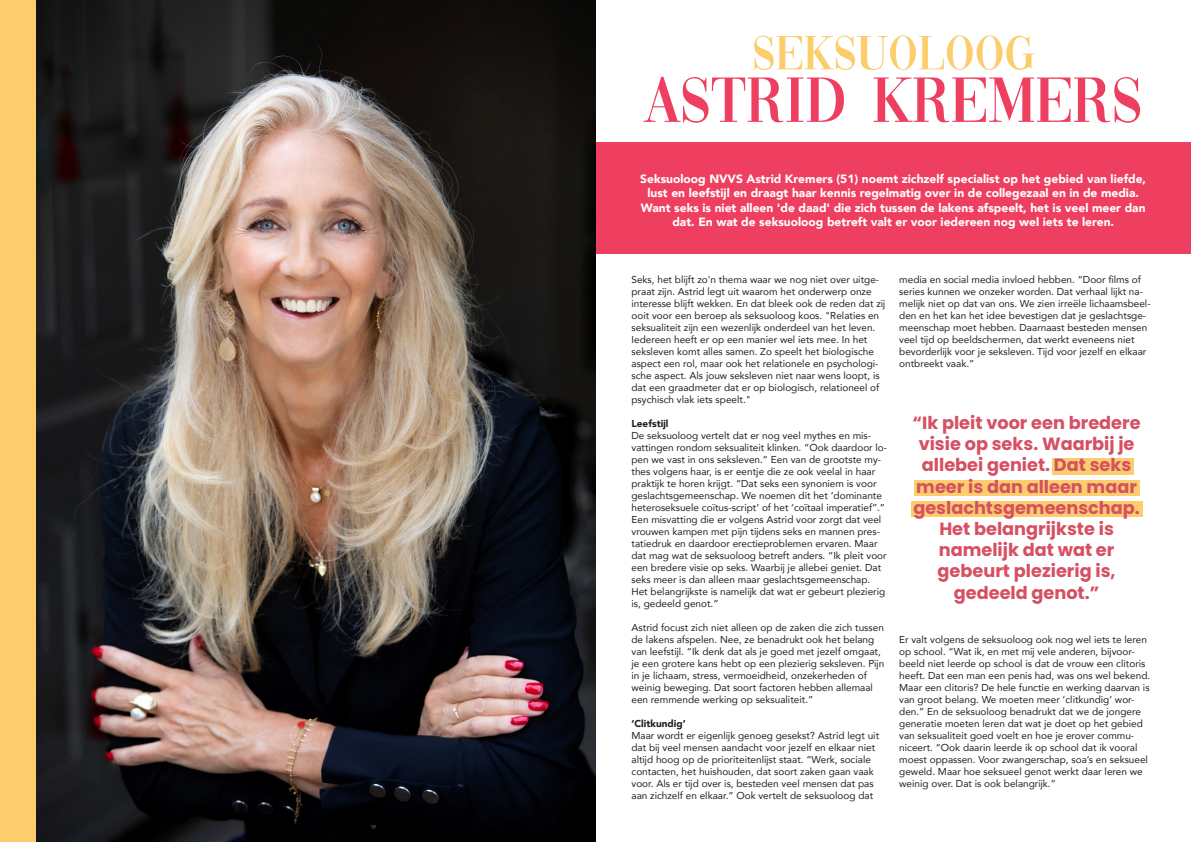
<style>
.page{position:relative;width:1191px;height:842px;background:#fff}
.page>*{position:absolute;margin:0;border:0;box-sizing:border-box;transform-origin:0 0}
.t1{font:66.6px "Vogue";color:#ee3f61}
.t2{font:50px "Vogue";color:#fbcd6c}
.t3{font:700 17.7px/21.2px "Poppins";color:#d64f62;text-align:center}
.t4{font:900 12px/14.4px "Avenir";color:#fff;text-align:center}
.t5{font:10px/12px "Avenir";color:#231f20}
.t6{font:900 10px "Avenir";color:#231f20}
</style>
<div class="page">
<div style="left:0;top:0;width:36px;height:842px;background:#fbcd6c"></div>
<div style="left:595px;top:142px;width:596px;height:112px;background:#ee3f60"></div>
<div style="left:1052px;top:458px;width:81px;height:16px;background:#fbcd6c"></div>
<div style="left:914px;top:480px;width:225px;height:15px;background:#fbcd6c"></div>
<div style="left:911px;top:501px;width:231px;height:16px;background:#fbcd6c"></div>
<img style="left:36px;top:0;width:559px;height:842px">
<p class="t2" style="left:752px;top:35px;width:284px">SEKSUOLOOG</p>
<p class="t1" style="left:644px;top:76px;width:500px">ASTRID KREMERS</p>
<p class="t4" style="left:640px;top:171px;width:507px">Seksuoloog NVVS Astrid Kremers (51) noemt zichzelf specialist op het gebied van liefde, lust en leefstijl en draagt haar kennis regelmatig over in de collegezaal en in de media.<br>Want seks is niet alleen 'de daad' die zich tussen de lakens afspeelt, het is veel meer dan dat. En wat de seksuoloog betreft valt er voor iedereen nog wel iets te leren.</p>
<p class="t5" style="left:631px;top:273px;width:255px">Seks, het blijft zo'n thema waar we nog niet over uitge&shy;praat zijn. Astrid legt uit waarom het onderwerp onze interesse blijft wekken. En dat bleek ook de reden dat zij ooit voor een beroep als seksuoloog koos. "Relaties en seksualiteit zijn een wezenlijk onderdeel van het leven.<br>Iedereen heeft er op een manier wel iets mee. In het seksleven komt alles samen. Zo speelt het biologische aspect een rol, maar ook het relationele en psychologi&shy;sche aspect. Als jouw seksleven niet naar wens loopt, is dat een graadmeter dat er op biologisch, relationeel of psychisch vlak iets speelt."</p>
<p class="t6" style="left:631px;top:415px;width:38px">Leefstijl</p>
<p class="t5" style="left:631px;top:429px;width:257px">De seksuoloog vertelt dat er nog veel mythes en mis&shy;vattingen rondom seksualiteit klinken. “Ook daardoor lo&shy;pen we vast in ons seksleven.” Een van de grootste my&shy;thes volgens haar, is er eentje die ze ook veelal in haar praktijk te horen krijgt. “Dat seks een synoniem is voor geslachtsgemeenschap. We noemen dit het ‘dominante heteroseksuele coïtus-script’ of het ‘coïtaal imperatief’’.” Een misvatting die er volgens Astrid voor zorgt dat veel vrouwen kampen met pijn tijdens seks en mannen pres&shy;tatiedruk en daardoor erectieproblemen ervaren. Maar dat mag wat de seksuoloog betreft anders. “Ik pleit voor een bredere visie op seks. Waarbij je allebei geniet. Dat seks meer is dan alleen maar geslachtsgemeenschap.<br>Het belangrijkste is namelijk dat wat er gebeurt plezierig is, gedeeld genot.”</p>
<p class="t5" style="left:631px;top:621px;width:254px">Astrid focust zich niet alleen op de zaken die zich tussen de lakens afspelen. Nee, ze benadrukt ook het belang van leefstijl. “Ik denk dat als je goed met jezelf omgaat, je een grotere kans hebt op een plezierig seksleven. Pijn in je lichaam, stress, vermoeidheid, onzekerheden of weinig beweging. Dat soort factoren hebben allemaal een remmende werking op seksualiteit.”</p>
<p class="t6" style="left:631px;top:715px;width:56px">‘Clitkundig’</p>
<p class="t5" style="left:631px;top:729px;width:249px">Maar wordt er eigenlijk genoeg gesekst? Astrid legt uit dat bij veel mensen aandacht voor jezelf en elkaar niet altijd hoog op de prioriteitenlijst staat. “Werk, sociale contacten, het huishouden, dat soort zaken gaan vaak voor. Als er tijd over is, besteden veel mensen dat pas aan zichzelf en elkaar.” Ook vertelt de seksuoloog dat</p>
<p class="t5" style="left:899px;top:273px;width:253px">media en social media invloed hebben. “Door films of series kunnen we onzeker worden. Dat verhaal lijkt na&shy;melijk niet op dat van ons. We zien irreële lichaamsbeel&shy;den en het kan het idee bevestigen dat je geslachtsge&shy;meenschap moet hebben. Daarnaast besteden mensen veel tijd op beeldschermen, dat werkt eveneens niet bevorderlijk voor je seksleven. Tijd voor jezelf en elkaar ontbreekt vaak.”</p>
<p class="t3" style="left:912px;top:412px;width:229px">“Ik pleit voor een bredere visie op seks. Waarbij je allebei geniet. Dat seks meer is dan alleen maar geslachtsgemeenschap.<br>Het belangrijkste is namelijk dat wat er gebeurt plezierig is, gedeeld genot.”</p>
<p class="t5" style="left:899px;top:633px;width:252px">Er valt volgens de seksuoloog ook nog wel iets te leren op school. “Wat ik, en met mij vele anderen, bijvoor&shy;beeld niet leerde op school is dat de vrouw een clitoris heeft. Dat een man een penis had, was ons wel bekend.<br>Maar een clitoris? De hele functie en werking daarvan is van groot belang. We moeten meer ‘clitkundig’ wor&shy;den.” En de seksuoloog benadrukt dat we de jongere generatie moeten leren dat wat je doet op het gebied van seksualiteit goed voelt en hoe je erover commu&shy;niceert. “Ook daarin leerde ik op school dat ik vooral moest oppassen. Voor zwangerschap, soa’s en seksueel geweld. Maar hoe seksueel genot werkt daar leren we weinig over. Dat is ook belangrijk.”</p>
</div>
